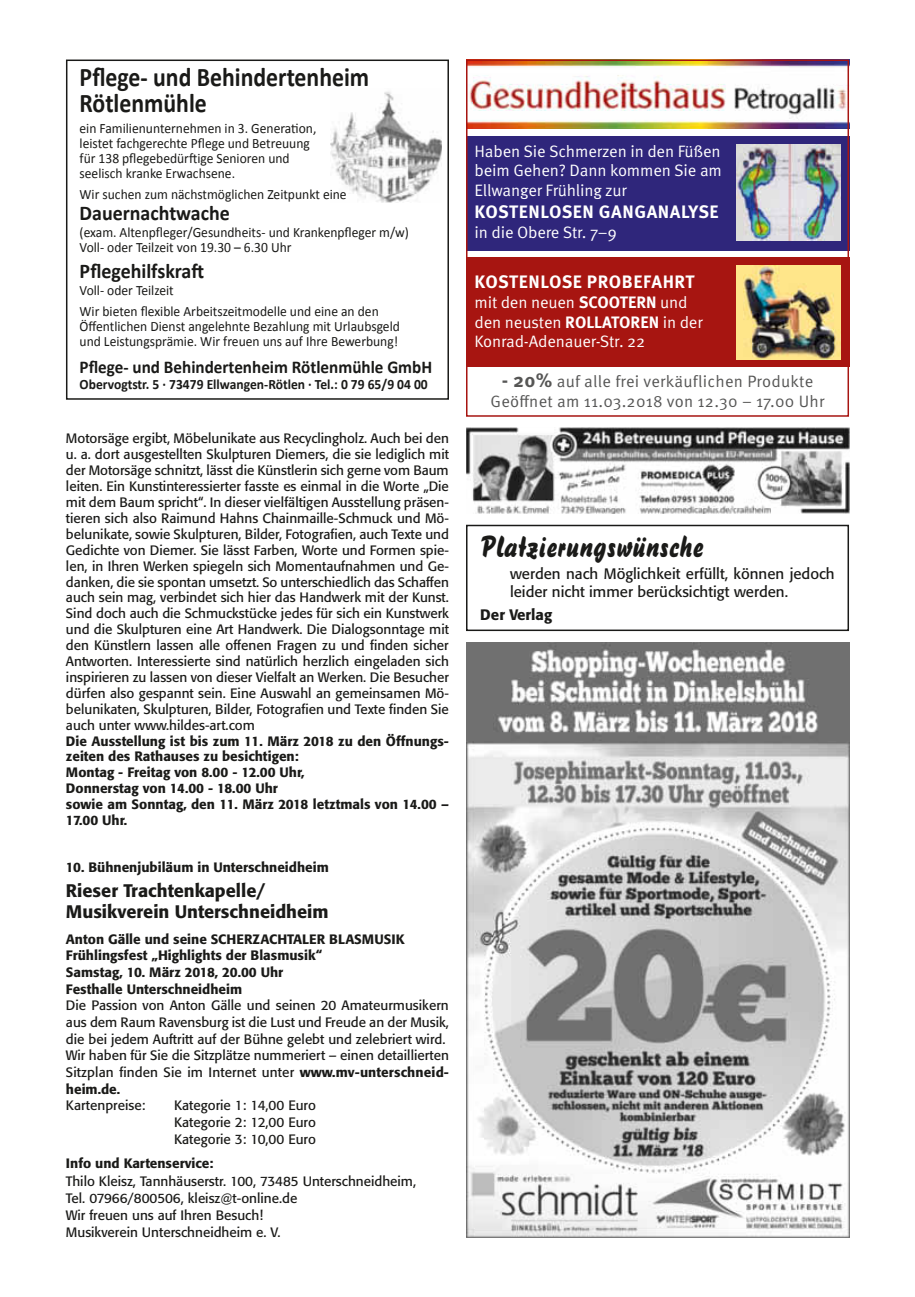
<style>
.page{position:relative;width:915px;height:1297px;background:#fff}
.page>*{position:absolute;margin:0;border:0;box-sizing:border-box;transform-origin:0 0}
.t1{font:30px "Brush 738 BT Regular A";color:#1a1a18}
.t2{font:700 27px/25.5px "Calibri";color:#1a1a18;scale:.88 1}
.t3{font:700 21px "Calibri";color:#1a1a18;scale:.95 1}
.t4{font:500 18px/21.1px "Formata";color:#1a1a18}
.t5{font:700 18px "Meta OT";letter-spacing:.03em;color:#fff}
.t6{font:700 18px "Calibri";color:#1a1a18;scale:.95 1}
.t7{font:16.5px/19.8px "Meta OT Norm";letter-spacing:-.01em;color:#fff;text-align:justify}
.t8{font:16.5px/19.8px "Meta OT Norm";letter-spacing:.015em;color:#565655;text-align:center}
.t9{font:15px/18px "Formata";color:#1a1a18}
.t10{font:500 15px "Formata";color:#1a1a18}
.t11{font:14.25px/15px "Calibri";color:#1a1a18;scale:.95 1}
.t12{font:700 14.25px "Calibri";color:#1a1a18;scale:.95 1}
.t13{font:13.5px/15.9px "Formata";color:#1a1a18;text-align:justify}
.t14{font:500 13.5px/15.9px "Formata";color:#1a1a18}
.s1{font-family:"Meta OT";font-weight:700;font-size:19.5px}
.s2{font-family:"Meta OT";font-weight:700}
.s3{font-weight:500}
</style>
<div class="page">
<div style="left:66px;top:60px;width:383px;height:340px;border:2px solid #1a1a18"></div>
<img style="left:330px;top:91px;width:111px;height:111px">
<img style="left:469px;top:63px;width:376px;height:65px">
<div style="left:466px;top:136px;width:382px;height:114px;background:#2f267b"></div>
<div style="left:466px;top:257px;width:382px;height:110px;background:#a71511"></div>
<img style="left:736px;top:144px;width:104px;height:96px">
<img style="left:736px;top:266px;width:104px;height:93px">
<div style="left:466px;top:60px;width:382px;height:357px;border:2px solid #a71511"></div>
<svg style="left:730px;top:80px;width:105px;height:39px"></svg>
<img style="left:466px;top:642px;width:382px;height:595px">
<img style="left:466px;top:428px;width:382px;height:86px">
<div style="left:466px;top:525px;width:382px;height:106px;border:2px solid #1a1a18"></div>
<h2 class="t2" style="left:80px;top:63px;width:330px">Pflege- und Behindertenheim<br>Rötlenmühle</h2>
<p class="t11" style="left:80px;top:120px;width:251px">ein Familienunternehmen in 3. Generation, leistet fachgerechte Pflege und Betreuung für 138 pflegebedürftige Senioren und seelisch kranke Erwachsene.</p>
<p class="t11" style="left:80px;top:187px;width:282px">Wir suchen zum nächstmöglichen Zeitpunkt eine</p>
<h3 class="t3" style="left:80px;top:200px;width:160px">Dauernachtwache</h3>
<p class="t11" style="left:80px;top:224px;width:348px">(exam. Altenpfleger/Gesundheits- und Krankenpfleger m/w)<br>Voll- oder Teilzeit von 19.30 – 6.30 Uhr</p>
<h3 class="t3" style="left:80px;top:258px;width:132px">Pflegehilfskraft</h3>
<p class="t11" style="left:80px;top:279px;width:316px;line-height:21.3px">Voll- oder Teilzeit<br>Wir bieten flexible Arbeitszeitmodelle und eine an den</p>
<p class="t11" style="left:80px;top:318px;width:338px">Öffentlichen Dienst angelehnte Bezahlung mit Urlaubsgeld und Leistungsprämie. Wir freuen uns auf Ihre Bewerbung!</p>
<h3 class="t6" style="left:80px;top:355px;width:372px">Pflege- und Behindertenheim Rötlenmühle GmbH</h3>
<p class="t12" style="left:80px;top:375px;width:368px">Obervogtstr. 5 · 73479 Ellwangen-Rötlen · Tel.: 0 79 65/9 04 00</p>
<p class="t8" style="left:490px;top:372px;width:335px"><span class="s1">- 20%</span> auf alle frei verkäuflichen Produkte<br>Geöffnet am 11.03.2018 von 12.30 – 17.00 Uhr</p>
<p class="t7" style="left:474px;top:141px;width:249px">Haben Sie Schmerzen in den Füßen beim Gehen? Dann kommen Sie am Ellwanger Frühling zur</p>
<h3 class="t5" style="left:474px;top:200px;width:245px">KOSTENLOSEN GANGANALYSE</h3>
<p class="t7" style="left:474px;top:222px;width:144px">in die Obere Str. 7–9</p>
<h3 class="t5" style="left:474px;top:270px;width:221px">KOSTENLOSE PROBEFAHRT</h3>
<p class="t7" style="left:474px;top:292px;width:230px;text-align:left">mit den neuen <span class="s2">SCOOTERN</span> und den neusten <span class="s2">ROLLATOREN</span> in der<br>Konrad-Adenauer-Str. 22</p>
<p class="t13" style="left:66px;top:431px;width:384px">Motorsäge ergibt, Möbelunikate aus Recyclingholz. Auch bei den u. a. dort ausgestellten Skulpturen Diemers, die sie lediglich mit der Motorsäge schnitzt, lässt die Künstlerin sich gerne vom Baum leiten. Ein Kunstinteressierter fasste es einmal in die Worte „Die mit dem Baum spricht“. In dieser vielfältigen Ausstellung präsen&shy;tieren sich also Raimund Hahns Chainmaille-Schmuck und Mö&shy;belunikate, sowie Skulpturen, Bilder, Fotografien, auch Texte und Gedichte von Diemer. Sie lässt Farben, Worte und Formen spie&shy;len, in Ihren Werken spiegeln sich Momentaufnahmen und Ge&shy;danken, die sie spontan umsetzt. So unterschiedlich das Schaffen auch sein mag, verbindet sich hier das Handwerk mit der Kunst.<br>Sind doch auch die Schmuckstücke jedes für sich ein Kunstwerk und die Skulpturen eine Art Handwerk. Die Dialogsonntage mit den Künstlern lassen alle offenen Fragen zu und finden sicher Antworten. Interessierte sind natürlich herzlich eingeladen sich inspirieren zu lassen von dieser Vielfalt an Werken. Die Besucher dürfen also gespannt sein. Eine Auswahl an gemeinsamen Mö&shy;belunikaten, Skulpturen, Bilder, Fotografien und Texte finden Sie auch unter www.hildes-art.com</p>
<p class="t14" style="left:66px;top:733px;width:384px">Die Ausstellung ist bis zum 11. März 2018 zu den Öffnungs&shy;zeiten des Rathauses zu besichtigen:<br>Montag - Freitag von 8.00 - 12.00 Uhr,<br>Donnerstag von 14.00 - 18.00 Uhr<br>sowie am Sonntag, den 11. März 2018 letztmals von 14.00 – 17.00 Uhr.</p>
<p class="t14" style="left:66px;top:860px;width:264px">10. Bühnenjubiläum in Unterschneidheim</p>
<h3 class="t4" style="left:66px;top:880px;width:264px">Rieser Trachtenkapelle/<br>Musikverein Unterschneidheim</h3>
<p class="t14" style="left:66px;top:930px;width:340px;line-height:16.6px">Anton Gälle und seine SCHERZACHTALER BLASMUSIK Frühlingsfest „Highlights der Blasmusik“<br>Samstag, 10. März 2018, 20.00 Uhr<br>Festhalle Unterschneidheim</p>
<p class="t13" style="left:66px;top:997px;width:384px;line-height:16.6px;text-align:left">Die Passion von Anton Gälle und seinen 20 Amateurmusikern aus dem Raum Ravensburg ist die Lust und Freude an der Musik, die bei jedem Auftritt auf der Bühne gelebt und zelebriert wird.<br>Wir haben für Sie die Sitzplätze nummeriert – einen detaillierten Sitzplan finden Sie im Internet unter <span class="s3">www.mv-unterschneid&shy;heim.de.</span></p>
<p class="t13" style="left:66px;top:1098px;width:81px">Kartenpreise:</p>
<p class="t13" style="left:174px;top:1097px;width:143px;line-height:16.6px">Kategorie 1: 14,00 Euro Kategorie 2: 12,00 Euro Kategorie 3: 10,00 Euro</p>
<p class="t14" style="left:66px;top:1155px;width:149px">Info und Kartenservice:</p>
<p class="t13" style="left:66px;top:1172px;width:351px;line-height:17.2px;text-align:left">Thilo Kleisz, Tannhäuserstr. 100, 73485 Unterschneidheim, Tel. 07966/800506, kleisz@t-online.de<br>Wir freuen uns auf Ihren Besuch!<br>Musikverein Unterschneidheim e. V.</p>
<h1 class="t1" style="left:480px;top:528px;width:225px">Platzierungswünsche</h1>
<p class="t9" style="left:510px;top:564px;width:326px">werden nach Möglichkeit erfüllt, können jedoch leider nicht immer berücksichtigt werden.</p>
<p class="t10" style="left:480px;top:606px;width:73px">Der Verlag</p>
</div>
